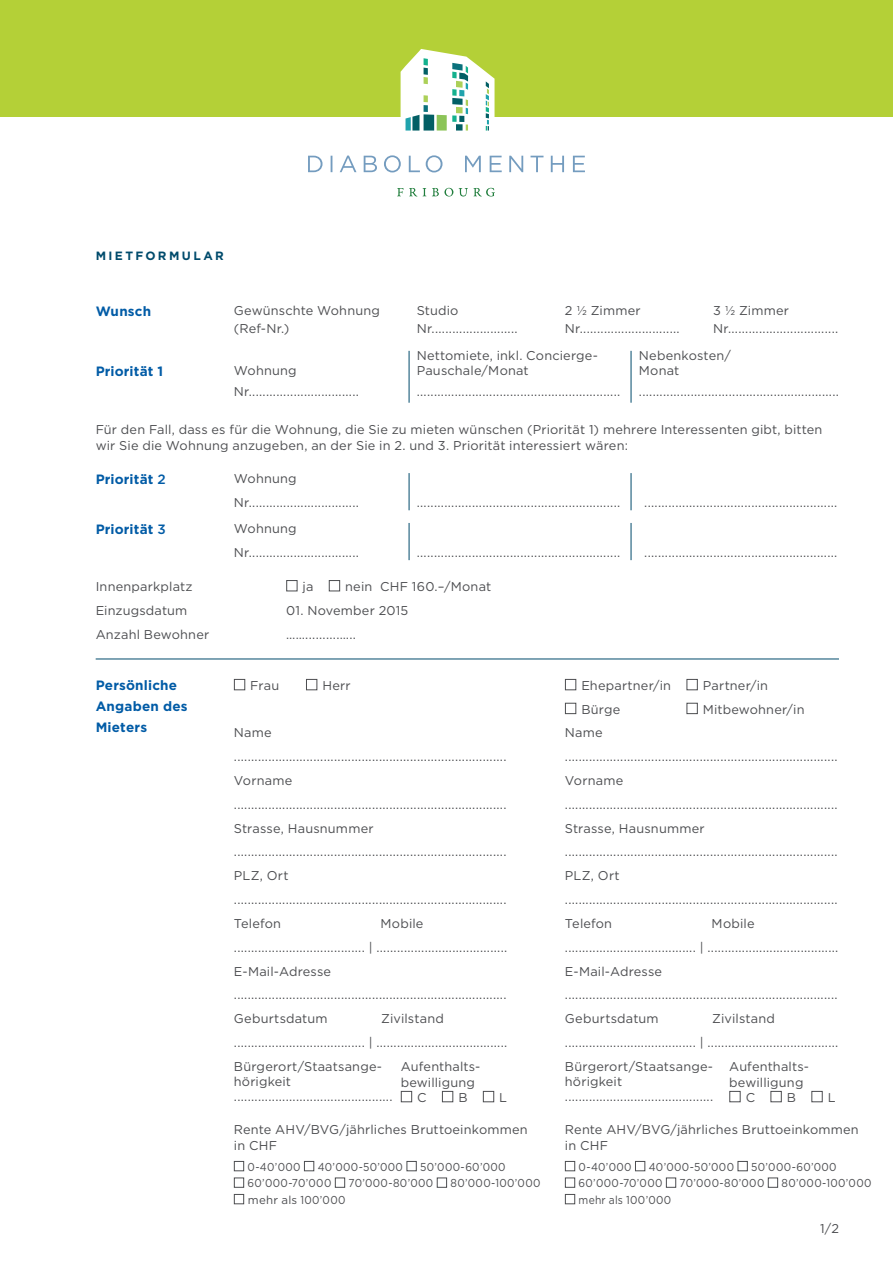
<style>
.page{position:relative;width:893px;height:1263px;background:#fff}
.page>*{position:absolute;margin:0;border:0;box-sizing:border-box;transform-origin:0 0}
.t1{font:700 13.5px/21px "Gotham";letter-spacing:.015em;color:#015ba6}
.t2{font:12.75px/23.9px "Gotham";letter-spacing:.015em;color:#4c4d50}
.t3{font:700 12px "Gotham";letter-spacing:.2em;color:#004b6c}
.t4{font:11.55px "Gotham";letter-spacing:.035em;color:#4c4d50;scale:.9 1}
.t5{font:11.55px "Gotham";letter-spacing:.035em;color:#4c4d50}
.s1{font-weight:500}
</style>
<div class="page">
<div style="left:0;top:0;width:893px;height:117px;background:#b4d037"></div>
<svg style="left:401px;top:49px;width:93px;height:82px"></svg>
<svg style="left:397px;top:188px;width:98px;height:8px"></svg>
<svg style="left:308px;top:155px;width:277px;height:17px"></svg>
<div style="left:286px;top:580px;width:11px;height:11px;border:1px solid #4c4d50"></div>
<div style="left:329px;top:580px;width:11px;height:11px;border:1px solid #4c4d50"></div>
<div style="left:234px;top:1161px;width:10px;height:10px;border:1px solid #4c4d50"></div>
<div style="left:304px;top:1161px;width:10px;height:10px;border:1px solid #4c4d50"></div>
<div style="left:407px;top:1161px;width:10px;height:10px;border:1px solid #4c4d50"></div>
<div style="left:234px;top:1177px;width:10px;height:10px;border:1px solid #4c4d50"></div>
<div style="left:335px;top:1177px;width:10px;height:10px;border:1px solid #4c4d50"></div>
<div style="left:437px;top:1177px;width:10px;height:10px;border:1px solid #4c4d50"></div>
<div style="left:234px;top:1194px;width:10px;height:10px;border:1px solid #4c4d50"></div>
<div style="left:565px;top:1161px;width:10px;height:10px;border:1px solid #4c4d50"></div>
<div style="left:635px;top:1161px;width:10px;height:10px;border:1px solid #4c4d50"></div>
<div style="left:738px;top:1161px;width:10px;height:10px;border:1px solid #4c4d50"></div>
<div style="left:565px;top:1177px;width:10px;height:10px;border:1px solid #4c4d50"></div>
<div style="left:666px;top:1177px;width:10px;height:10px;border:1px solid #4c4d50"></div>
<div style="left:768px;top:1177px;width:10px;height:10px;border:1px solid #4c4d50"></div>
<div style="left:565px;top:1194px;width:10px;height:10px;border:1px solid #4c4d50"></div>
<div style="left:234px;top:679px;width:11px;height:11px;border:1px solid #4c4d50"></div>
<div style="left:306px;top:679px;width:11px;height:11px;border:1px solid #4c4d50"></div>
<div style="left:565px;top:679px;width:11px;height:11px;border:1px solid #4c4d50"></div>
<div style="left:686px;top:679px;width:12px;height:11px;border:1px solid #4c4d50"></div>
<div style="left:565px;top:703px;width:11px;height:11px;border:1px solid #4c4d50"></div>
<div style="left:686px;top:703px;width:12px;height:11px;border:1px solid #4c4d50"></div>
<div style="left:401px;top:1091px;width:11px;height:11px;border:1px solid #4c4d50"></div>
<div style="left:442px;top:1091px;width:11px;height:11px;border:1px solid #4c4d50"></div>
<div style="left:483px;top:1091px;width:11px;height:11px;border:1px solid #4c4d50"></div>
<div style="left:729px;top:1091px;width:11px;height:11px;border:1px solid #4c4d50"></div>
<div style="left:770px;top:1091px;width:12px;height:11px;border:1px solid #4c4d50"></div>
<div style="left:811px;top:1091px;width:12px;height:11px;border:1px solid #4c4d50"></div>
<hr style="left:409px;top:351px;width:1px;height:52px;background:#004b6c">
<hr style="left:409px;top:473px;width:1px;height:37px;background:#004b6c">
<hr style="left:409px;top:523px;width:1px;height:37px;background:#004b6c">
<hr style="left:631px;top:351px;width:1px;height:52px;background:#004b6c">
<hr style="left:631px;top:473px;width:1px;height:37px;background:#004b6c">
<hr style="left:631px;top:523px;width:1px;height:37px;background:#004b6c">
<hr style="left:96px;top:659px;width:743px;height:1px;background:#004b6c">
<p class="t3" style="left:96px;top:247px;width:130px">MIETFORMULAR</p>
<p class="t1" style="left:96px;top:301px;width:57px">Wunsch</p>
<p class="t1" style="left:96px;top:360px;width:69px">Priorität 1</p>
<p class="t2" style="left:234px;top:301px;width:148px;line-height:18px">Gewünschte Wohnung (Ref-Nr.)</p>
<p class="t2" style="left:234px;top:360px;width:127px;line-height:21.3px">Wohnung<br>Nr................................</p>
<p class="t2" style="left:417px;top:301px;width:102px;line-height:18px">Studio<br>Nr.........................</p>
<p class="t2" style="left:417px;top:347px;width:183px;line-height:15.3px">Nettomiete, inkl. Concierge-<br>Pauschale/Monat</p>
<p class="t2" style="left:417px;top:379px;width:205px">...........................................................</p>
<p class="t2" style="left:565px;top:301px;width:116px;line-height:18px">2 ½ Zimmer<br>Nr.............................</p>
<p class="t2" style="left:713px;top:301px;width:127px;line-height:18px">3 ½ Zimmer<br>Nr................................</p>
<p class="t2" style="left:639px;top:347px;width:94px;line-height:15.3px">Nebenkosten/<br>Monat</p>
<p class="t2" style="left:639px;top:379px;width:202px">..........................................................</p>
<p class="t2" style="left:96px;top:422px;width:728px;line-height:15.3px">Für den Fall, dass es für die Wohnung, die Sie zu mieten wünschen (Priorität 1) mehrere Interessenten gibt, bitten wir Sie die Wohnung anzugeben, an der Sie in 2. und 3. Priorität interessiert wären:</p>
<p class="t1" style="left:96px;top:468px;width:72px">Priorität <span class="s1">2</span></p>
<p class="t1" style="left:96px;top:518px;width:72px">Priorität <span class="s1">3</span></p>
<p class="t2" style="left:234px;top:467px;width:127px">Wohnung<br>Nr................................</p>
<p class="t2" style="left:234px;top:516px;width:127px">Wohnung<br>Nr................................</p>
<p class="t2" style="left:417px;top:490px;width:205px">...........................................................</p>
<p class="t2" style="left:417px;top:540px;width:205px">...........................................................</p>
<p class="t2" style="left:96px;top:574px;width:98px">Innenparkplatz</p>
<p class="t2" style="left:303px;top:574px;width:12px">ja</p>
<p class="t2" style="left:345px;top:574px;width:148px">nein CHF 160.–/Monat</p>
<p class="t2" style="left:96px;top:598px;width:93px">Einzugsdatum</p>
<p class="t2" style="left:286px;top:598px;width:124px">01. November 2015</p>
<p class="t2" style="left:96px;top:622px;width:115px">Anzahl Bewohner</p>
<p class="t2" style="left:286px;top:622px;width:71px">……..........…..</p>
<p class="t2" style="left:644px;top:490px;width:195px">........................................................</p>
<p class="t2" style="left:644px;top:540px;width:195px">........................................................</p>
<p class="t1" style="left:96px;top:675px;width:93px">Persönliche<br>Angaben des<br>Mieters</p>
<p class="t2" style="left:250px;top:673px;width:30px">Frau</p>
<p class="t2" style="left:322px;top:673px;width:30px">Herr</p>
<p class="t2" style="left:234px;top:721px;width:274px">Name ...............................................................................<br>Vorname ...............................................................................<br>Strasse, Hausnummer ...............................................................................<br>PLZ, Ort ...............................................................................<br>Telefon</p>
<p class="t2" style="left:234px;top:911px;width:275px;text-indent:147px">Mobile ...................................... | ......................................<br>E-Mail-Adresse ...............................................................................<br>Geburtsdatum</p>
<p class="t2" style="left:234px;top:1006px;width:275px;text-indent:147px">Zivilstand ...................................... | ......................................<br>Bürgerort/Staatsange-</p>
<p class="t2" style="left:234px;top:1073px;width:160px;line-height:15.3px">hörigkeit ..............................................</p>
<p class="t2" style="left:401px;top:1054px;width:81px">Aufenthalts-</p>
<p class="t2" style="left:401px;top:1070px;width:76px">bewilligung</p>
<p class="t2" style="left:417px;top:1085px;width:11px">C</p>
<p class="t2" style="left:458px;top:1085px;width:11px">B</p>
<p class="t2" style="left:499px;top:1085px;width:9px">L</p>
<p class="t2" style="left:234px;top:1120px;width:295px;line-height:16.5px">Rente AHV/BVG/jährliches Bruttoeinkommen in CHF</p>
<p class="t4" style="left:248px;top:1159px;width:60px">0-40’000</p>
<p class="t4" style="left:318px;top:1159px;width:96px">40’000-50’000</p>
<p class="t4" style="left:420px;top:1159px;width:96px">50’000-60’000</p>
<p class="t4" style="left:248px;top:1176px;width:95px">60’000-70’000</p>
<p class="t4" style="left:349px;top:1176px;width:96px">70’000-80’000</p>
<p class="t4" style="left:450px;top:1176px;width:101px">80’000-100’000</p>
<p class="t5" style="left:248px;top:1192px;width:99px">mehr als 100’000</p>
<p class="t2" style="left:581px;top:673px;width:91px">Ehepartner/in</p>
<p class="t2" style="left:703px;top:673px;width:67px">Partner/in</p>
<p class="t2" style="left:581px;top:697px;width:41px">Bürge</p>
<p class="t2" style="left:703px;top:697px;width:103px">Mitbewohner/in</p>
<p class="t2" style="left:565px;top:721px;width:274px">Name ...............................................................................<br>Vorname ...............................................................................<br>Strasse, Hausnummer ...............................................................................<br>PLZ, Ort ...............................................................................<br>Telefon</p>
<p class="t2" style="left:565px;top:911px;width:275px;text-indent:147px">Mobile ...................................... | ......................................<br>E-Mail-Adresse ...............................................................................<br>Geburtsdatum</p>
<p class="t2" style="left:565px;top:1006px;width:275px;text-indent:147px">Zivilstand ...................................... | ......................................<br>Bürgerort/Staatsange-</p>
<p class="t2" style="left:565px;top:1073px;width:150px;line-height:15.3px">hörigkeit ...........................................</p>
<p class="t2" style="left:729px;top:1054px;width:81px">Aufenthalts-</p>
<p class="t2" style="left:729px;top:1070px;width:76px">bewilligung</p>
<p class="t2" style="left:746px;top:1085px;width:11px">C</p>
<p class="t2" style="left:787px;top:1085px;width:11px">B</p>
<p class="t2" style="left:828px;top:1085px;width:9px">L</p>
<p class="t2" style="left:565px;top:1120px;width:295px;line-height:16.5px">Rente AHV/BVG/jährliches Bruttoeinkommen in CHF</p>
<p class="t4" style="left:579px;top:1159px;width:60px">0-40’000</p>
<p class="t4" style="left:649px;top:1159px;width:96px">40’000-50’000</p>
<p class="t4" style="left:751px;top:1159px;width:96px">50’000-60’000</p>
<p class="t4" style="left:579px;top:1176px;width:95px">60’000-70’000</p>
<p class="t4" style="left:680px;top:1176px;width:96px">70’000-80’000</p>
<p class="t4" style="left:781px;top:1176px;width:101px">80’000-100’000</p>
<p class="t4" style="left:579px;top:1192px;width:104px">mehr als 100’000</p>
<p class="t2" style="left:820px;top:1216px;width:20px">1/2</p>
</div>
